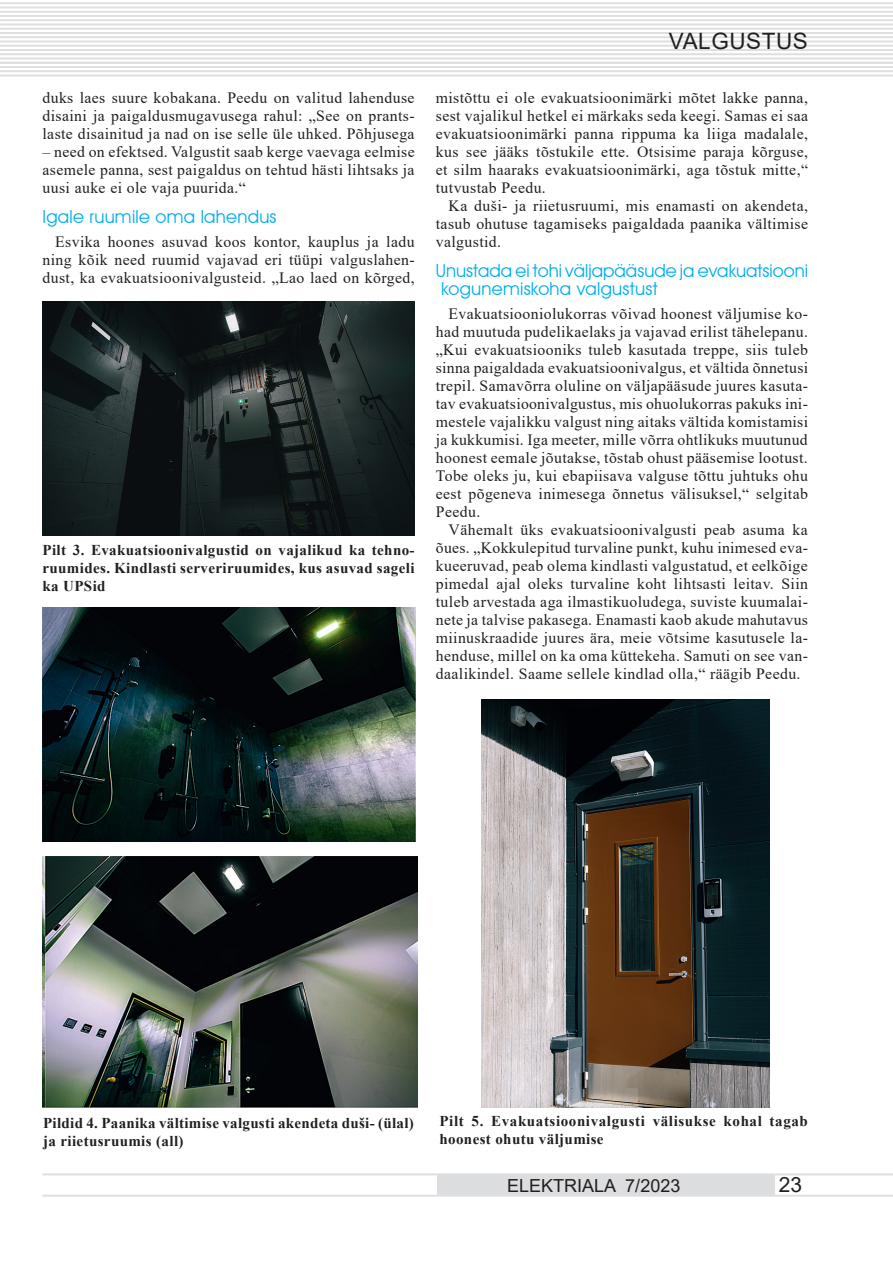
<style>
.page{position:relative;width:893px;height:1263px;background:#fff}
.page>*{position:absolute;margin:0;border:0;box-sizing:border-box;transform-origin:0 0}
.põhitekst{font:22.5px "Arial";letter-spacing:.025em;color:#231f20}
.t1{font:21px "Arial";color:#231f20}
.vahepealkiri_A{font:18px/18px "Avant Garde IT Cby BT";letter-spacing:.015em;color:#00aeef}
.t2{font:18px "Arial";color:#231f20}
.uudisTimes{font:15.75px/18px "Times New Roman";letter-spacing:.025em;color:#231f20;text-align:justify}
.joonAllk{font:700 15px/18px "Times New Roman";letter-spacing:.025em;color:#231f20}
</style>
<div class="page">
<div style="left:437px;top:1175px;width:338px;height:20px;background:#dcdddf"></div>
<hr style="left:43px;top:1173px;width:850px;height:2px;background:#dddee0">
<hr style="left:43px;top:1195px;width:850px;height:1px;background:#dddee0">
<hr style="left:0;top:2px;width:893px;height:2px;background:#dddee0">
<hr style="left:0;top:6px;width:893px;height:2px;background:#dddee0">
<hr style="left:0;top:11px;width:893px;height:2px;background:#dddee0">
<hr style="left:0;top:15px;width:893px;height:2px;background:#dddee0">
<hr style="left:0;top:19px;width:893px;height:2px;background:#dddee0">
<hr style="left:0;top:24px;width:893px;height:1px;background:#dddee0">
<hr style="left:0;top:28px;width:893px;height:2px;background:#dddee0">
<hr style="left:0;top:32px;width:893px;height:2px;background:#dddee0">
<hr style="left:0;top:36px;width:893px;height:2px;background:#dddee0">
<hr style="left:0;top:41px;width:893px;height:1px;background:#dddee0">
<hr style="left:0;top:45px;width:893px;height:2px;background:#dddee0">
<hr style="left:0;top:49px;width:893px;height:2px;background:#dddee0">
<hr style="left:0;top:53px;width:893px;height:2px;background:#dddee0">
<hr style="left:0;top:58px;width:893px;height:1px;background:#dddee0">
<hr style="left:0;top:62px;width:893px;height:2px;background:#dddee0">
<hr style="left:0;top:66px;width:893px;height:2px;background:#dddee0">
<hr style="left:0;top:70px;width:893px;height:2px;background:#dddee0">
<hr style="left:0;top:75px;width:893px;height:1px;background:#dddee0">
<img style="left:43px;top:301px;width:372px;height:234px">
<img style="left:43px;top:607px;width:372px;height:234px">
<img style="left:481px;top:699px;width:289px;height:408px">
<img style="left:43px;top:857px;width:375px;height:250px">
<p class="uudisTimes" style="left:43px;top:88px;width:374px">duks laes suure kobakana. Peedu on valitud lahenduse disaini ja paigaldusmugavusega rahul: „See on prants&shy;laste disainitud ja nad on ise selle üle uhked. Põhjusega</p>
<p class="uudisTimes" style="left:43px;top:142px;width:374px">– need on efektsed. Valgustit saab kerge vaevaga eelmise asemele panna, sest paigaldus on tehtud hästi lihtsaks ja uusi auke ei ole vaja puurida.“</p>
<p class="vahepealkiri_A" style="left:43px;top:207px;width:236px">Igale ruumile oma lahendus</p>
<p class="uudisTimes" style="left:43px;top:232px;width:374px;text-indent:13px">Esvika hoones asuvad koos kontor, kauplus ja ladu ning kõik need ruumid vajavad eri tüüpi valguslahen&shy;dust, ka evakuatsioonivalgusteid. „Lao laed on kõrged,</p>
<p class="joonAllk" style="left:43px;top:541px;width:374px;text-align:justify">Pilt 3. Evakuatsioonivalgustid on vajalikud ka tehno&shy;ruumides. Kindlasti serveriruumides, kus asuvad sageli ka UPSid</p>
<p class="põhitekst" style="left:669px;top:26px;width:141px">VALGUSTUS</p>
<p class="uudisTimes" style="left:436px;top:88px;width:374px">mistõttu ei ole evakuatsioonimärki mõtet lakke panna, sest vajalikul hetkel ei märkaks seda keegi. Samas ei saa evakuatsioonimärki panna rippuma ka liiga madalale, kus see jääks tõstukile ette. Otsisime paraja kõrguse, et silm haaraks evakuatsioonimärki, aga tõstuk mitte,“ tutvustab Peedu.</p>
<p class="uudisTimes" style="left:436px;top:196px;width:374px;text-indent:13px">Ka duši- ja riietusruumi, mis enamasti on akendeta, tasub ohutuse tagamiseks paigaldada paanika vältimise valgustid.</p>
<p class="vahepealkiri_A" style="left:436px;top:261px;width:374px">Unustada ei tohi väljapääsude ja evakuatsiooni kogunemiskoha valgustust</p>
<p class="uudisTimes" style="left:436px;top:304px;width:374px;text-indent:13px">Evakuatsiooniolukorras võivad hoonest väljumise ko&shy;had muutuda pudelikaelaks ja vajavad erilist tähelepanu. „Kui evakuatsiooniks tuleb kasutada treppe, siis tuleb sinna paigaldada evakuatsioonivalgus, et vältida õnnetusi trepil. Samavõrra oluline on väljapääsude juures kasuta&shy;tav evakuatsioonivalgustus, mis ohuolukorras pakuks ini&shy;mestele vajalikku valgust ning aitaks vältida komistamisi ja kukkumisi. Iga meeter, mille võrra ohtlikuks muutunud hoonest eemale jõutakse, tõstab ohust pääsemise lootust.<br>Tobe oleks ju, kui ebapiisava valguse tõttu juhtuks ohu eest põgeneva inimesega õnnetus välisuksel,“ selgitab Peedu.</p>
<p class="uudisTimes" style="left:436px;top:520px;width:374px;text-indent:13px">Vähemalt üks evakuatsioonivalgusti peab asuma ka õues. „Kokkulepitud turvaline punkt, kuhu inimesed eva&shy;kueeruvad, peab olema kindlasti valgustatud, et eelkõige pimedal ajal oleks turvaline koht lihtsasti leitav. Siin tuleb arvestada aga ilmastikuoludega, suviste kuumalai&shy;nete ja talvise pakasega. Enamasti kaob akude mahutavus miinuskraadide juures ära, meie võtsime kasutusele la&shy;henduse, millel on ka oma küttekeha. Samuti on see van&shy;daalikindel. Saame sellele kindlad olla,“ räägib Peedu.</p>
<p class="joonAllk" style="left:43px;top:1113px;width:372px">Pildid 4. Paanika vältimise valgusti akendeta duši- (ülal) ja riietusruumis (all)</p>
<p class="joonAllk" style="left:439px;top:1112px;width:370px">Pilt 5. Evakuatsioonivalgusti välisukse kohal tagab hoonest ohutu väljumise</p>
<p class="t2" style="left:507px;top:1173px;width:175px">ELEKTRIALA 7/2023</p>
<p class="t1" style="left:779px;top:1170px;width:25px">23</p>
</div>
